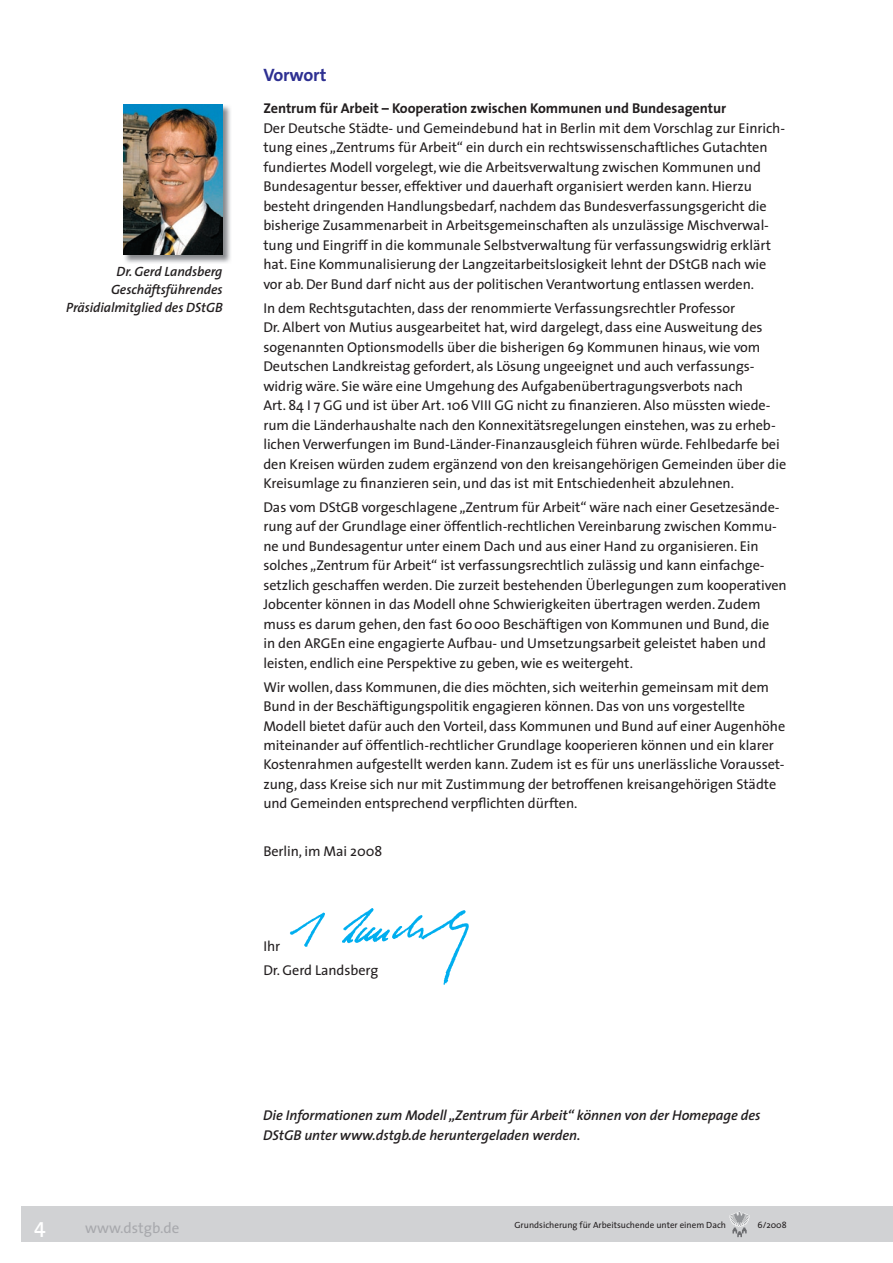
<style>
.page{position:relative;width:893px;height:1263px;background:#fff}
.page>*{position:absolute;margin:0;border:0;box-sizing:border-box;transform-origin:0 0}
.t1{font:600 21px "The Sans";color:#fff}
.t2{font:700 18px "The Sans";letter-spacing:-.01em;color:#2e3092}
.t3{font:15px "The Sans";color:#a8a9ad}
.t4{font:14.25px/19.5px "The Sans";letter-spacing:-.005em;color:#231f20}
.t5{font:italic 600 14.25px/19.5px "The Sans";letter-spacing:-.005em;color:#231f20}
.t6{font:700 14.25px "The Sans";letter-spacing:-.005em;color:#231f20}
.t7{font:italic 600 13.5px/18px "The Sans";letter-spacing:-.005em;color:#231f20;text-align:right}
.t8{font:9px "The Sans";color:#231f20}
</style>
<div class="page">
<div style="left:21px;top:1206px;width:872px;height:36px;background:#d1d2d4"></div>
<svg style="left:730px;top:1212px;width:19px;height:25px"></svg>
<img style="left:289px;top:908px;width:180px;height:76px">
<img style="left:123px;top:104px;width:108px;height:159px">
<img style="left:123px;top:105px;width:100px;height:150px">
<p class="t7" style="left:66px;top:262px;width:158px">Dr. Gerd Landsberg<br>Geschäftsführendes<br>Präsidialmitglied des DStGB</p>
<p class="t2" style="left:263px;top:60px;width:65px">Vorwort</p>
<p class="t6" style="left:263px;top:97px;width:464px">Zentrum für Arbeit – Kooperation zwischen Kommunen und Bundesagentur</p>
<p class="t4" style="left:263px;top:118px;width:523px">Der Deutsche Städte- und Gemeindebund hat in Berlin mit dem Vorschlag zur Einrich&shy;tung eines „Zentrums für Arbeit“ ein durch ein rechtswissenschaftliches Gutachten fundiertes Modell vorgelegt, wie die Arbeitsverwaltung zwischen Kommunen und Bundesagentur besser, effektiver und dauerhaft organisiert werden kann. Hierzu besteht dringenden Handlungsbedarf, nachdem das Bundesverfassungsgericht die bisherige Zusammenarbeit in Arbeitsgemeinschaften als unzulässige Mischverwal&shy;tung und Eingriff in die kommunale Selbstverwaltung für verfassungswidrig erklärt hat. Eine Kommunalisierung der Langzeitarbeitslosigkeit lehnt der DStGB nach wie vor ab. Der Bund darf nicht aus der politischen Verantwortung entlassen werden.</p>
<p class="t4" style="left:263px;top:298px;width:524px">In dem Rechtsgutachten, dass der renommierte Verfassungsrechtler Professor<br>Dr. Albert von Mutius ausgearbeitet hat, wird dargelegt, dass eine Ausweitung des sogenannten Optionsmodells über die bisherigen 69 Kommunen hinaus, wie vom Deutschen Landkreistag gefordert, als Lösung ungeeignet und auch verfassungs&shy;widrig wäre. Sie wäre eine Umgehung des Aufgabenübertragungsverbots nach<br>Art. 84 I 7 GG und ist über Art. 106 VIII GG nicht zu finanzieren. Also müssten wiede&shy;rum die Länderhaushalte nach den Konnexitätsregelungen einstehen, was zu erheb&shy;lichen Verwerfungen im Bund-Länder-Finanzausgleich führen würde. Fehlbedarfe bei den Kreisen würden zudem ergänzend von den kreisangehörigen Gemeinden über die Kreisumlage zu finanzieren sein, und das ist mit Entschiedenheit abzulehnen.</p>
<p class="t4" style="left:263px;top:497px;width:525px">Das vom DStGB vorgeschlagene „Zentrum für Arbeit“ wäre nach einer Gesetzesände&shy;rung auf der Grundlage einer öffentlich-rechtlichen Vereinbarung zwischen Kommu&shy;ne und Bundesagentur unter einem Dach und aus einer Hand zu organisieren. Ein solches „Zentrum für Arbeit“ ist verfassungsrechtlich zulässig und kann einfachge&shy;setzlich geschaffen werden. Die zurzeit bestehenden Überlegungen zum kooperativen Jobcenter können in das Modell ohne Schwierigkeiten übertragen werden. Zudem muss es darum gehen, den fast 60 000 Beschäftigen von Kommunen und Bund, die<br>in den ARGEn eine engagierte Aufbau- und Umsetzungsarbeit geleistet haben und leisten, endlich eine Perspektive zu geben, wie es weitergeht.</p>
<p class="t4" style="left:263px;top:676px;width:523px">Wir wollen, dass Kommunen, die dies möchten, sich weiterhin gemeinsam mit dem Bund in der Beschäftigungspolitik engagieren können. Das von uns vorgestellte Modell bietet dafür auch den Vorteil, dass Kommunen und Bund auf einer Augenhöhe miteinander auf öffentlich-rechtlicher Grundlage kooperieren können und ein klarer Kostenrahmen aufgestellt werden kann. Zudem ist es für uns unerlässliche Vorausset&shy;zung, dass Kreise sich nur mit Zustimmung der betroffenen kreisangehörigen Städte und Gemeinden entsprechend verpflichten dürften.</p>
<p class="t4" style="left:263px;top:841px;width:120px">Berlin, im Mai 2008</p>
<p class="t4" style="left:263px;top:934px;width:116px;line-height:23.7px">Ihr<br>Dr. Gerd Landsberg</p>
<p class="t5" style="left:263px;top:1105px;width:499px">Die Informationen zum Modell „Zentrum für Arbeit“ können von der Homepage des<br>DStGB unter www.dstgb.de heruntergeladen werden.</p>
<h1 class="t1" style="left:34px;top:1208px;width:13px">4</h1>
<p class="t3" style="left:85px;top:1215px;width:96px">www.dstgb.de</p>
<p class="t8" style="left:514px;top:1217px;width:213px">Grundsicherung für Arbeitsuchende unter einem Dach</p>
<p class="t8" style="left:757px;top:1217px;width:31px">6/2008</p>
</div>
